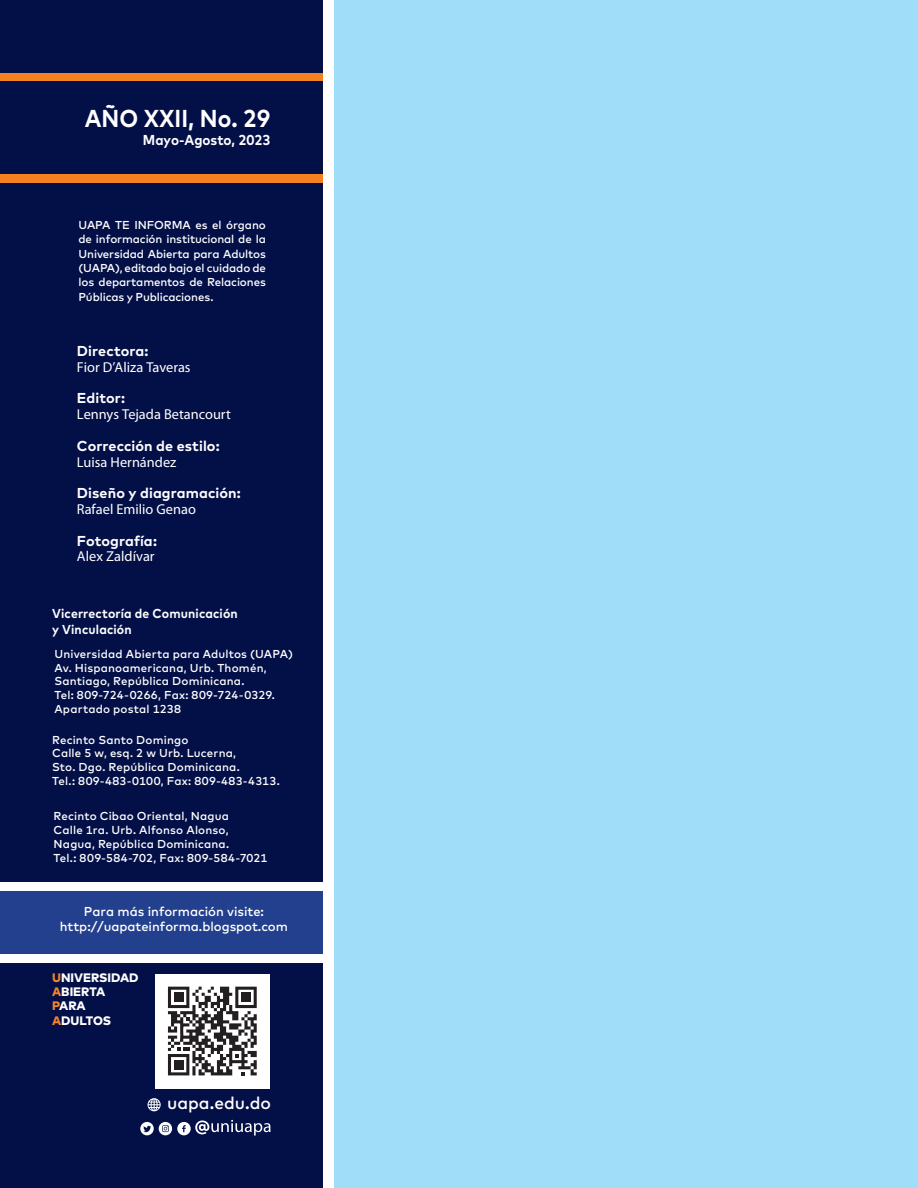
<style>
.page{position:relative;width:918px;height:1188px;background:#9fddf8}
.page>*{position:absolute;margin:0;border:0;box-sizing:border-box;transform-origin:0 0}
.t1{font:700 24.45px "Mark";color:#fff;scale:.93 1}
.t2{font:500 17.25px "Mark";letter-spacing:-.005em;color:#fff}
.t3{font:14.4px "Myriad Pro";color:#fff}
.t4{font:700 14.4px "Mark";letter-spacing:.005em;color:#fff}
.t5{font:700 14.4px "Mark";letter-spacing:.005em;color:#fff;scale:.93 1}
.t6{font:500 12.9px/15.6px "Mark";color:#fff;text-align:center}
.t7{font:700 12.9px/15.8px "Mark";letter-spacing:.01em;color:#fff;scale:.95 1}
.t8{font:800 12.3px/14.4px "Mark";color:#fff}
.t9{font:500 11.55px/13.8px "Mark";letter-spacing:.015em;color:#fff}
.s1{color:#f5842a}
</style>
<div class="page">
<div style="left:0;top:0;width:324px;height:1188px;background:#030f47"></div>
<div style="left:0;top:883px;width:323px;height:80px;background:#fff"></div>
<div style="left:0;top:892px;width:323px;height:62px;background:#23408e"></div>
<div style="left:0;top:170px;width:323px;height:13px;background:#f58220"></div>
<div style="left:0;top:73px;width:323px;height:26px;background:#f58220"></div>
<div style="left:0;top:81px;width:323px;height:93px;background:#030f47"></div>
<svg style="left:148px;top:1098px;width:13px;height:13px"></svg>
<div style="left:140px;top:1122px;width:14px;height:13px;background:#fff;border-radius:50%"></div>
<svg style="left:159px;top:1122px;width:13px;height:13px"></svg>
<div style="left:177px;top:1122px;width:14px;height:13px;background:#fff;border-radius:50%"></div>
<svg style="left:143px;top:1126px;width:8px;height:6px"></svg>
<svg style="left:162px;top:1125px;width:7px;height:7px"></svg>
<svg style="left:182px;top:1125px;width:4px;height:7px"></svg>
<div style="left:155px;top:974px;width:115px;height:114px;background:#fff"></div>
<svg style="left:168px;top:987px;width:89px;height:88px"></svg>
<svg style="left:195px;top:1120px;width:76px;height:16px"></svg>
<div style="left:324px;top:0;width:10px;height:1188px;background:#fff"></div>
<h1 class="t1" style="left:85px;top:105px;width:201px">AÑO XXII, No. 29</h1>
<p class="t5" style="left:143px;top:131px;width:139px">Mayo-Agosto, 2023</p>
<p class="t9" style="left:79px;top:218px;width:189px;line-height:14.4px;text-align:justify">UAPA TE INFORMA es el órgano de información institucional de la Universidad Abierta para Adultos (UAPA), editado bajo el cuidado de los departamentos de Relaciones Públicas y Publicaciones.</p>
<p class="t4" style="left:77px;top:342px;width:73px">Directora:</p>
<p class="t3" style="left:77px;top:358px;width:115px">Fior D’Aliza Taveras</p>
<p class="t4" style="left:77px;top:390px;width:50px">Editor:</p>
<p class="t3" style="left:77px;top:405px;width:155px">Lennys Tejada Betancourt</p>
<p class="t4" style="left:77px;top:437px;width:144px">Corrección de estilo:</p>
<p class="t3" style="left:77px;top:453px;width:101px">Luisa Hernández</p>
<p class="t4" style="left:77px;top:485px;width:165px">Diseño y diagramación:</p>
<p class="t3" style="left:77px;top:500px;width:121px">Rafael Emilio Genao</p>
<p class="t4" style="left:77px;top:532px;width:82px">Fotografía:</p>
<p class="t3" style="left:77px;top:548px;width:79px">Alex Zaldívar</p>
<p class="t7" style="left:52px;top:606px;width:197px">Vicerrectoría de Comunicación y Vinculación</p>
<p class="t9" style="left:54px;top:647px;width:240px">Universidad Abierta para Adultos (UAPA)<br>Av. Hispanoamericana, Urb. Thomén, Santiago, República Dominicana.<br>Tel: 809-724-0266, Fax: 809-724-0329.<br>Apartado postal 1238</p>
<p class="t9" style="left:52px;top:733px;width:229px">Recinto Santo Domingo<br>Calle 5 w, esq. 2 w Urb. Lucerna,<br>Sto. Dgo. República Dominicana.<br>Tel.: 809-483-0100, Fax: 809-483-4313.</p>
<p class="t9" style="left:54px;top:809px;width:215px">Recinto Cibao Oriental, Nagua<br>Calle 1ra. Urb. Alfonso Alonso, Nagua, República Dominicana.<br>Tel.: 809-584-702, Fax: 809-584-7021</p>
<p class="t6" style="left:60px;top:903px;width:230px">Para más información visite: http://uapateinforma.blogspot.com</p>
<p class="t8" style="left:52px;top:970px;width:88px"><span class="s1">U</span>NIVERSIDAD<br><span class="s1">A</span>BIERTA<br><span class="s1">P</span>ARA<br><span class="s1">A</span>DULTOS</p>
<h2 class="t2" style="left:167px;top:1093px;width:105px">uapa.edu.do</h2>
</div>
